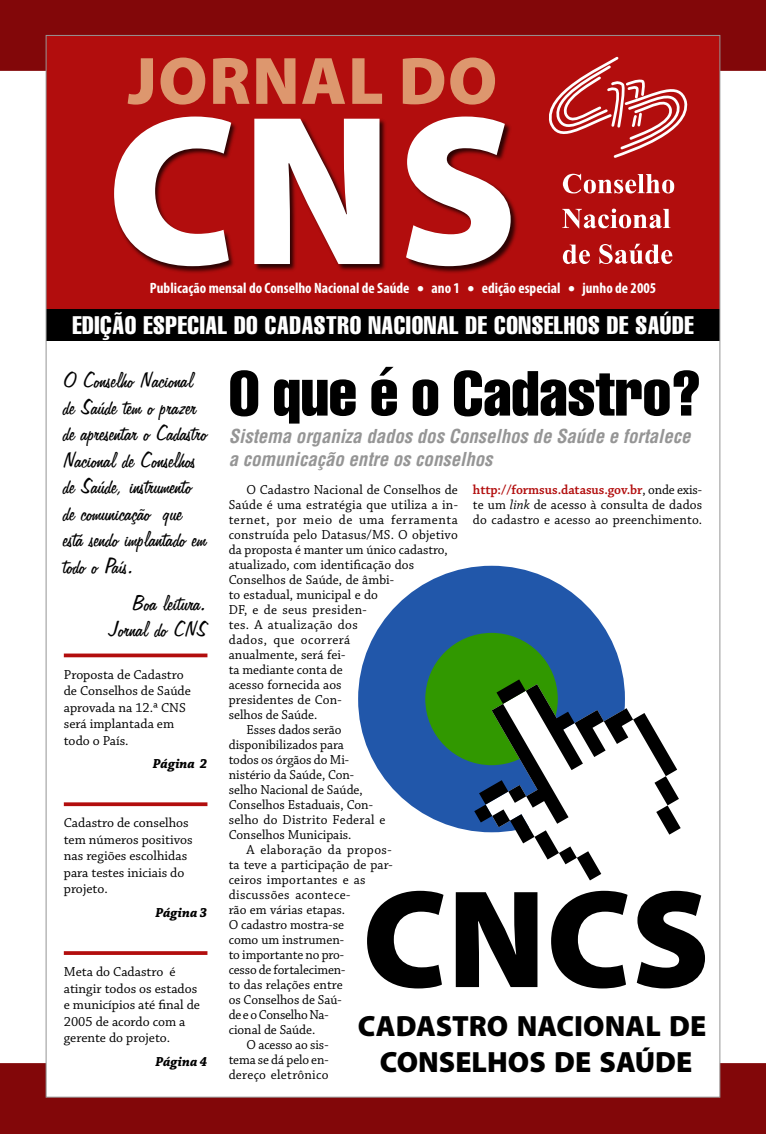
<style>
.page{position:relative;width:766px;height:1134px;background:#fff}
.page>*{position:absolute;margin:0;border:0;box-sizing:border-box;transform-origin:0 0}
.t1{font:900 215.62px "Myriad Pro";color:#fff}
.t2{font:900 140.75px "Myriad Pro";color:#000}
.t3{font:900 67.62px "Myriad Pro";letter-spacing:.02em;color:#dd976e}
._2-titulo{font:extra-condensed 62.5px "Helvetica";letter-spacing:-.005em;color:#000;scale:1.07 1}
.t4{font:900 29.38px/35.5px "Myriad Pro";color:#000;text-align:center}
._2-titulo-2{font:extra-condensed 25px "Helvetica";letter-spacing:.025em;color:#fff}
.t5{font:24.75px/26.5px "Freehand 575 BT Regular B";letter-spacing:.01em;color:#000}
._3-sutiã{font:italic 700 condensed 18.75px/22.5px "Helvetica";color:#959595}
.t6{font:700 condensed 15px "Myriad Pro";color:#fff}
._1-corpo{font:13.75px/15px "Chaparral Pro";letter-spacing:.005em;color:#000}
._7-notas_do_indice{font:13.75px/16.5px "Chaparral Pro";color:#000}
._8_notas_do_indice__pagina{font:italic 700 13.75px "Chaparral Pro";color:#000}
.s1{font-weight:600;color:#b20d0d}
.s2{font-style:italic}
</style>
<div class="page">
<div style="left:0;top:0;width:765px;height:71px;background:#820709"></div>
<svg style="left:0;top:1063px;width:765px;height:71px;fill:#820709"></svg>
<div style="left:46px;top:35px;width:673px;height:306px;background:#b20d0d"></div>
<svg style="left:549px;top:57px;width:138px;height:101px"></svg>
<svg style="left:562px;top:245px;width:27px;height:19px"></svg>
<svg style="left:599px;top:244px;width:73px;height:20px"></svg>
<svg style="left:562px;top:209px;width:108px;height:20px"></svg>
<svg style="left:562px;top:174px;width:112px;height:19px"></svg>
<div style="left:113px;top:115px;width:405px;height:159px;background:#000;opacity:.75"></div>
<svg style="left:64px;top:951px;width:143px;height:4px"></svg>
<svg style="left:64px;top:653px;width:143px;height:4px"></svg>
<svg style="left:64px;top:802px;width:143px;height:4px"></svg>
<div style="left:46px;top:309px;width:673px;height:32px;background:#000"></div>
<svg style="left:391px;top:599px;width:200px;height:200px;background:#2d872a"></svg>
<div style="left:358px;top:566px;width:266px;height:266px;border:67px solid #2157aa;border-radius:50%"></div>
<svg style="left:474px;top:679px;width:206px;height:201px"></svg>
<p class="t3" style="left:128px;top:43px;width:371px">JORNAL DO</p>
<p class="t1" style="left:107px;top:69px;width:413px">CNS</p>
<p class="t6" style="left:150px;top:280px;width:507px">Publicação mensal do Conselho Nacional de Saúde • ano 1 • edição especial • junho de 2005</p>
<p class="_2-titulo-2" style="left:72px;top:309px;width:622px">EDIÇÃO ESPECIAL DO CADASTRO NACIONAL DE CONSELHOS DE SAÚDE</p>
<p class="t5" style="left:64px;top:367px;width:145px">O Conselho Nacional de Saúde tem o prazer de apresentar o Cadastro<br>Nacional de Conselhos de Saúde, instrumento de comunicação que está sendo implantado em todo o País.</p>
<p class="t5" style="left:133px;top:590px;width:76px">Boa leitura.</p>
<p class="t5" style="left:109px;top:616px;width:99px">Jornal do CNS</p>
<p class="_7-notas_do_indice" style="left:64px;top:666px;width:128px">Proposta de Cadastro de Conselhos de Saúde aprovada na 12.ª CNS será implantada em todo o País.</p>
<p class="_8_notas_do_indice__pagina" style="left:153px;top:756px;width:56px">Página 2</p>
<p class="_7-notas_do_indice" style="left:64px;top:815px;width:130px">Cadastro de conselhos tem números positivos nas regiões escolhidas para testes iniciais do projeto.</p>
<p class="_8_notas_do_indice__pagina" style="left:155px;top:904px;width:54px">Página 3</p>
<p class="_7-notas_do_indice" style="left:64px;top:964px;width:138px">Meta do Cadastro é atingir todos os estados e municípios até final de<br>2005 de acordo com a gerente do projeto.</p>
<p class="_8_notas_do_indice__pagina" style="left:155px;top:1053px;width:54px">Página 4</p>
<p class="_2-titulo" style="left:229px;top:354px;width:443px">O que é o Cadastro?</p>
<p class="_3-sutiã" style="left:229px;top:425px;width:463px">Sistema organiza dados dos Conselhos de Saúde e fortalece a comunicação entre os conselhos</p>
<p class="_1-corpo" style="left:229px;top:483px;width:231px;text-indent:18px">O Cadastro Nacional de Conselhos de<br>Saúde é uma estratégia que utiliza a in&shy;ternet, por meio de uma ferramenta construída pelo Datasus/MS. O objetivo da proposta é manter um único cadastro, atualizado, com identificação dos<br>Conselhos de Saúde, de âmbi-<br>to estadual, municipal e do<br>DF, e de seus presiden-<br>tes. A atualização dos<br>dados, que ocorrerá<br>anualmente, será fei-<br>ta mediante conta de<br>acesso fornecida aos<br>presidentes de Con-<br>selhos de Saúde.</p>
<p class="_1-corpo" style="left:229px;top:723px;width:158px;text-indent:18px">Esses dados serão disponibilizados para<br>todos os órgãos do Mi&shy;nistério da Saúde, Con&shy;selho Nacional de Saúde,<br>Conselhos Estaduais, Con&shy;selho do Distrito Federal e<br>Conselhos Municipais.</p>
<p class="_1-corpo" style="left:229px;top:843px;width:166px;text-indent:18px">A elaboração da propos&shy;ta teve a participação de par&shy;ceiros importantes e as discussões acontece-<br>rão em várias etapas.<br>O cadastro mostra-se<br>como um instrumen-<br>to importante no pro-<br>cesso de fortalecimen-<br>to das relações entre<br>os Conselhos de Saú-<br>de e o Conselho Na-<br>cional de Saúde.</p>
<p class="_1-corpo" style="left:229px;top:1038px;width:101px;text-align:justify;text-indent:18px">O acesso ao sis&shy;tema se dá pelo en&shy;dereço eletrônico</p>
<p class="_1-corpo" style="left:473px;top:483px;width:231px;text-align:justify"><span class="s1">http://formsus.datasus.gov.br</span>, onde exis&shy;te um <span class="s2">link</span> de acesso à consulta de dados do cadastro e acesso ao preenchimento.</p>
<p class="t2" style="left:362px;top:860px;width:349px">CNCS</p>
<p class="t4" style="left:357px;top:1009px;width:350px">CADASTRO NACIONAL DE<br>CONSELHOS DE SAÚDE</p>
</div>
